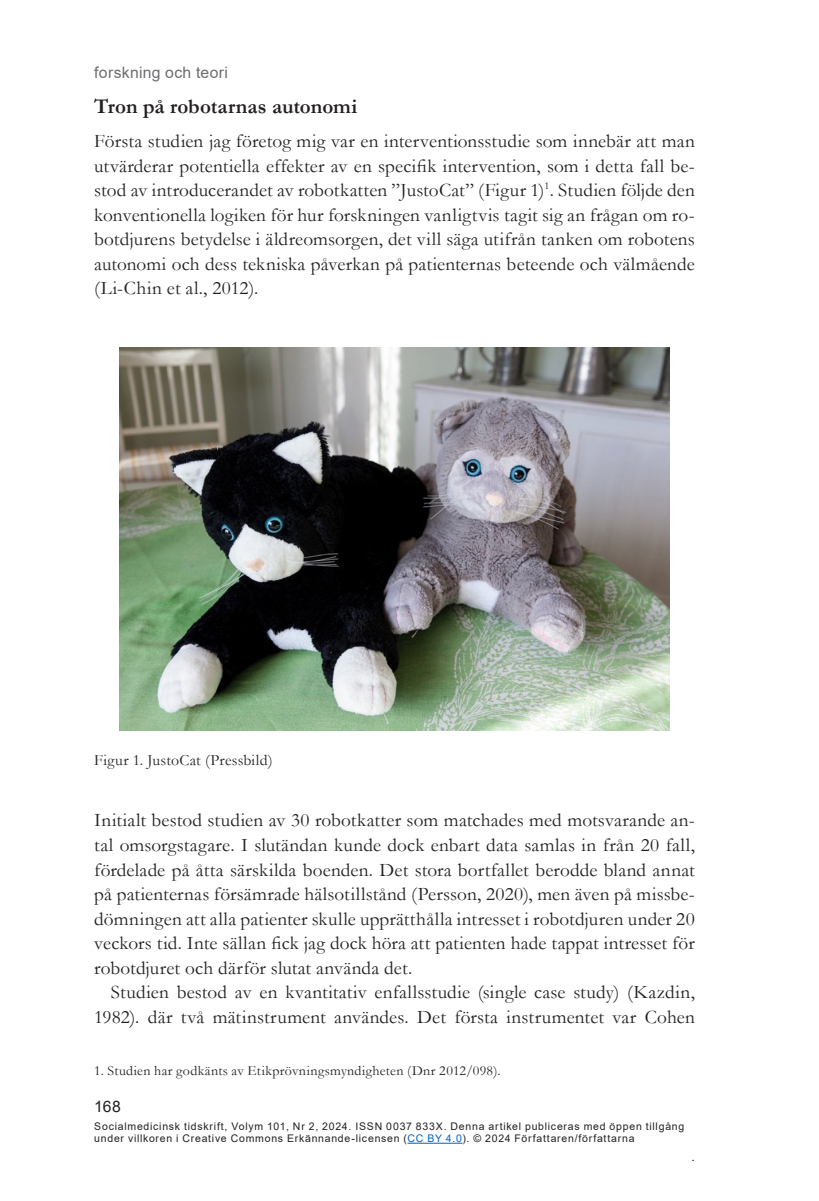
<style>
.page{position:relative;width:819px;height:1201px;background:#fff}
.page>*{position:absolute;margin:0;border:0;box-sizing:border-box;transform-origin:0 0}
.Konst_art_under_2{font:700 21px "Garamond";color:#231f20}
.Konst_bröd_utan_indrag{font:19.25px/24.5px "Garamond";letter-spacing:.01em;color:#231f20;text-align:justify}
.Konst_bröd_med_indrag{font:19.25px/24.5px "Garamond";letter-spacing:.01em;color:#231f20;text-align:right}
.figtext{font:15.75px "Garamond";letter-spacing:.01em;color:#231f20}
.t1{font:15.75px "Arial";letter-spacing:.02em;color:#6c6d70}
.t2{font:15.75px "Arial";color:#231f20}
.noter{font:14px "Garamond";letter-spacing:.025em;color:#231f20}
.t3{font:12.25px "Arial";color:#231f20}
.t4{font:10.5px/12.2px "Arial";letter-spacing:.07em;color:#231f20}
.s1{color:#0563c1}
</style>
<div class="page">
<hr style="left:407px;top:1142px;width:55px;height:1px;background:#0563c1">
<img style="left:119px;top:347px;width:551px;height:383px">
<p class="t1" style="left:94px;top:61px;width:135px">forskning och teori</p>
<p class="Konst_art_under_2" style="left:94px;top:92px;width:265px">Tron på robotarnas autonomi</p>
<p class="Konst_bröd_utan_indrag" style="left:94px;top:129px;width:602px">Första studien jag företog mig var en interventionsstudie som innebär att man utvärderar potentiella effekter av en specifik intervention, som i detta fall be&shy;stod av introducerandet av robotkatten ”JustoCat” (Figur 1)<sup>1</sup>. Studien följde den konventionella logiken för hur forskningen vanligtvis tagit sig an frågan om ro&shy;botdjurens betydelse i äldreomsorgen, det vill säga utifrån tanken om robotens autonomi och dess tekniska påverkan på patienternas beteende och välmående (Li-Chin et al., 2012).</p>
<p class="figtext" style="left:94px;top:749px;width:180px">Figur 1. JustoCat (Pressbild)</p>
<p class="Konst_bröd_utan_indrag" style="left:94px;top:807px;width:602px">Initialt bestod studien av 30 robotkatter som matchades med motsvarande an&shy;tal omsorgstagare. I slutändan kunde dock enbart data samlas in från 20 fall, fördelade på åtta särskilda boenden. Det stora bortfallet berodde bland annat på patienternas försämrade hälsotillstånd (Persson, 2020), men även på missbe&shy;dömningen att alla patienter skulle upprätthålla intresset i robotdjuren under 20 veckors tid. Inte sällan fick jag dock höra att patienten hade tappat intresset för robotdjuret och därför slutat använda det.</p>
<p class="Konst_bröd_med_indrag" style="left:94px;top:979px;width:602px">Studien bestod av en kvantitativ enfallsstudie (single case study) (Kazdin,<br>1982). där två mätinstrument användes. Det första instrumentet var Cohen</p>
<p class="noter" style="left:94px;top:1060px;width:407px">1. Studien har godkänts av Etikprövningsmyndigheten (Dnr 2012/098).</p>
<p class="t2" style="left:94px;top:1095px;width:28px">168</p>
<p class="t4" style="left:94px;top:1119px;width:591px">Socialmedicinsk tidskrift, Volym 101, Nr 2, 2024. ISSN 0037 833X. Denna artikel publiceras med öppen tillgång under villkoren i Creative Commons Erkännande-licensen (<span class="s1">CC BY 4.0</span>). © 2024 Författaren/författarna</p>
<p class="t3" style="left:691px;top:1148px;width:5px">.</p>
</div>
